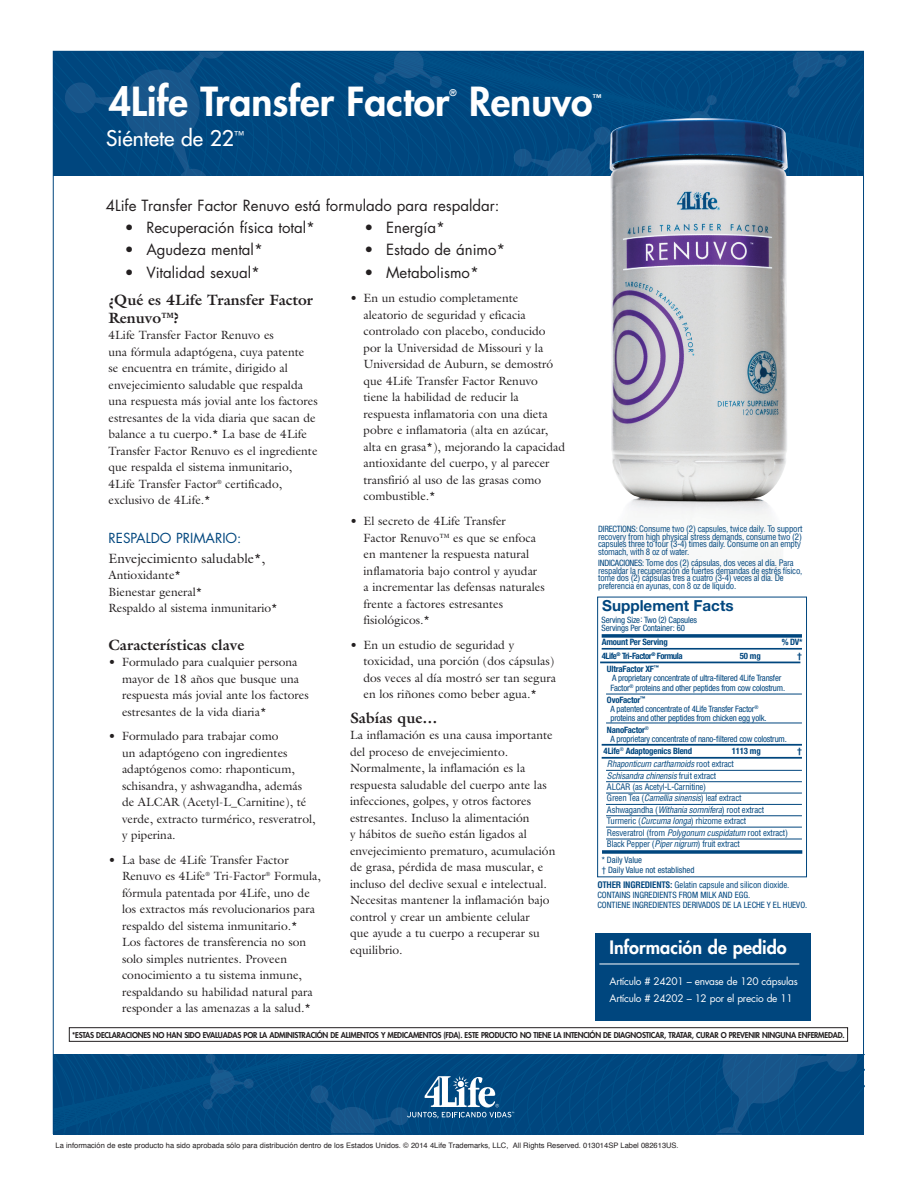
<style>
.page{position:relative;width:918px;height:1188px;background:#fff}
.page>*{position:absolute;margin:0;border:0;box-sizing:border-box;transform-origin:0 0}
.t1{font:800 39px "Futura Std";color:#fff}
.t2{font:500 21px "Futura Std";color:#fff}
.t3{font:800 18px "Futura Std";color:#fff}
.t4{font:700 15.15px "Helvetica Neue LT Std";color:#00467e}
.t5{font:15px "Futura Std";color:#231f20}
.t6{font:700 15px/18px "Galliard Std";color:#231f20}
.t7{font:13.5px/19.5px "Galliard Std";color:#231f20}
.t8{font:12px/16.5px "Galliard Std";color:#231f20}
.t9{font:10.2px "Futura Std";letter-spacing:-.025em;color:#fff}
.t10{font:800 9px "Futura Std";color:#fff}
.t11{font:condensed 8.7px/11.4px "Helvetica LT Std";letter-spacing:-.025em;color:#00467e}
.t12{font:condensed 8.7px/8.7px "Helvetica Neue LT Std";letter-spacing:-.02em;color:#00467e}
.t13{font:condensed 8.7px/9.6px "Helvetica Neue LT Std";color:#00467e}
.t14{font:700 condensed 8.7px "Helvetica Neue LT Std";letter-spacing:-.02em;color:#00467e}
.t15{font:700 condensed 8.7px "Helvetica Neue LT Std";letter-spacing:-.05em;color:#00467e}
.t16{font:800 7.8px "Futura Std";letter-spacing:-.025em;color:#231f20}
.t17{font:7.5px "Helvetica";color:#231f20}
.s1{font-family:"Futura Std";color:#00467e}
.s2{font-family:"Helvetica Neue LT Std"}
.s3{font-weight:700}
.s4{font-style:italic}
.s5{font-family:"Helvetica LT Std";font-weight:700}
.s6{font-family:"Helvetica LT Std"}
</style>
<div class="page">
<svg style="left:55px;top:53px;width:807px;height:123px;background:#024a81"></svg>
<div style="left:595px;top:933px;width:216px;height:88px;background:#00467e"></div>
<hr style="left:599px;top:964px;width:200px;height:1px;background:#fff">
<img style="left:610px;top:118px;width:178px;height:461px">
<div style="left:597px;top:597px;width:210px;height:280px;border:1px solid #00467e"></div>
<svg style="left:602px;top:634px;width:200px;height:4px"></svg>
<hr style="left:602px;top:648px;width:200px;height:2px;background:#00467e">
<hr style="left:606px;top:694px;width:196px;height:1px;background:#00467e">
<hr style="left:606px;top:723px;width:196px;height:1px;background:#00467e">
<hr style="left:606px;top:770px;width:196px;height:1px;background:#00467e">
<hr style="left:606px;top:781px;width:196px;height:1px;background:#00467e">
<hr style="left:606px;top:793px;width:196px;height:1px;background:#00467e">
<hr style="left:606px;top:804px;width:196px;height:1px;background:#00467e">
<hr style="left:606px;top:816px;width:196px;height:1px;background:#00467e">
<hr style="left:606px;top:827px;width:196px;height:1px;background:#00467e">
<hr style="left:606px;top:839px;width:196px;height:1px;background:#00467e">
<hr style="left:600px;top:662px;width:200px;height:1px;background:#00467e">
<hr style="left:602px;top:744px;width:200px;height:2px;background:#00467e">
<hr style="left:602px;top:757px;width:200px;height:2px;background:#00467e">
<svg style="left:602px;top:850px;width:200px;height:4px"></svg>
<svg style="left:53px;top:1054px;width:811px;height:81px;background:#064c83"></svg>
<div style="left:69px;top:1028px;width:779px;height:14px;border:1px solid #231f20"></div>
<p class="t1" style="left:109px;top:77px;width:342px">4Life Transfer Factor</p>
<p class="t10" style="left:449px;top:87px;width:9px">®</p>
<p class="t1" style="left:469px;top:77px;width:125px">Renuvo</p>
<p class="t10" style="left:593px;top:92px;width:10px">™</p>
<p class="t2" style="left:106px;top:125px;width:139px">Siéntete de 22<sup>™</sup></p>
<p class="t5" style="left:106px;top:196px;width:395px">4Life Transfer Factor Renuvo está formulado para respaldar:</p>
<p class="t5" style="left:125px;top:218px;width:192px">• Recuperación física total*</p>
<p class="t5" style="left:125px;top:240px;width:140px">• Agudeza mental*</p>
<p class="t5" style="left:125px;top:263px;width:137px">• Vitalidad sexual*</p>
<p class="t5" style="left:365px;top:218px;width:82px">• Energía*</p>
<p class="t5" style="left:365px;top:240px;width:142px">• Estado de ánimo*</p>
<p class="t5" style="left:365px;top:263px;width:116px">• Metabolismo*</p>
<p class="t6" style="left:109px;top:290px;width:206px">¿Qué es 4Life Transfer Factor<br>Renuvo™?</p>
<p class="t8" style="left:109px;top:327px;width:211px">4Life Transfer Factor Renuvo es<br>una fórmula adaptógena, cuya patente<br>se encuentra en trámite, dirigido al envejecimiento saludable que respalda una respuesta más jovial ante los factores estresantes de la vida diaria que sacan de balance a tu cuerpo.* La base de 4Life Transfer Factor Renuvo es el ingrediente que respalda el sistema inmunitario, 4Life Transfer Factor<sup>®</sup> certificado, exclusivo de 4Life.*</p>
<p class="t7" style="left:109px;top:529px;width:158px"><span class="s1">RESPALDO PRIMARIO:<br></span>Envejecimiento saludable*,</p>
<p class="t8" style="left:109px;top:567px;width:171px">Antioxidante*<br>Bienestar general*<br>Respaldo al sistema inmunitario*</p>
<p class="t6" style="left:109px;top:635px;width:137px">Características clave</p>
<p class="t8" style="left:122px;top:654px;width:188px;text-indent:-14px">• Formulado para cualquier persona mayor de 18 años que busque una respuesta más jovial ante los factores estresantes de la vida diaria*</p>
<p class="t8" style="left:122px;top:728px;width:195px;text-indent:-14px">• Formulado para trabajar como<br>un adaptógeno con ingredientes adaptógenos como: rhaponticum, schisandra, y ashwagandha, además de ALCAR (Acetyl-L_Carnitine), té verde, extracto turmérico, resveratrol, y piperina.</p>
<p class="t8" style="left:122px;top:851px;width:200px;text-indent:-14px">• La base de 4Life Transfer Factor Renuvo es 4Life<sup>®</sup> Tri-Factor<sup>®</sup> Formula, fórmula patentada por 4Life, uno de los extractos más revolucionarios para respaldo del sistema inmunitario.*<br>Los factores de transferencia no son solo simples nutrientes. Proveen conocimiento a tu sistema inmune, respaldando su habilidad natural para responder a las amenazas a la salud.*</p>
<p class="t8" style="left:364px;top:290px;width:203px;text-indent:-14px">• En un estudio completamente aleatorio de seguridad y eficacia controlado con placebo, conducido por la Universidad de Missouri y la Universidad de Auburn, se demostró que 4Life Transfer Factor Renuvo tiene la habilidad de reducir la respuesta inflamatoria con una dieta pobre e inflamatoria (alta en azúcar, alta en grasa*), mejorando la capacidad antioxidante del cuerpo, y al parecer transfirió al uso de las grasas como combustible.*</p>
<p class="t8" style="left:364px;top:513px;width:183px;text-indent:-14px">• El secreto de 4Life Transfer<br>Factor Renuvo™ es que se enfoca en mantener la respuesta natural inflamatoria bajo control y ayudar a incrementar las defensas naturales frente a factores estresantes fisiológicos.*</p>
<p class="t8" style="left:364px;top:636px;width:194px;text-indent:-14px">• En un estudio de seguridad y toxicidad, una porción (dos cápsulas) dos veces al día mostró ser tan segura en los riñones como beber agua.*</p>
<p class="t6" style="left:350px;top:708px;width:89px">Sabías que…</p>
<p class="t8" style="left:350px;top:727px;width:207px">La inflamación es una causa importante del proceso de envejecimiento.<br>Normalmente, la inflamación es la respuesta saludable del cuerpo ante las infecciones, golpes, y otros factores estresantes. Incluso la alimentación<br>y hábitos de sueño están ligados al envejecimiento prematuro, acumulación de grasa, pérdida de masa muscular, e incluso del declive sexual e intelectual.<br>Necesitas mantener la inflamación bajo control y crear un ambiente celular<br>que ayude a tu cuerpo a recuperar su equilibrio.</p>
<p class="t11" style="left:598px;top:524px;width:206px;line-height:7.9px"><span class="s2">DIRECTIONS:</span> Consume two (2) capsules, twice daily. To support recovery from high physical stress demands, consume two (2) capsules three to four (3-4) times daily. Consume on an empty stomach, with 8 oz of water.</p>
<p class="t11" style="left:598px;top:558px;width:206px;line-height:7.9px"><span class="s2">INDICACIONES:</span> Tome dos (2) cápsulas, dos veces al día. Para respaldar la recuperación de fuertes demandas de estrés físico, tome dos (2) cápsulas tres a cuatro (3-4) veces al día. De preferencia en ayunas, con 8 oz de líquido.</p>
<p class="t4" style="left:602px;top:596px;width:133px">Supplement Facts</p>
<p class="t12" style="left:602px;top:615px;width:97px">Serving Size: Two (2) Capsules<br>Servings Per Container: 60</p>
<p class="t14" style="left:602px;top:637px;width:68px">Amount Per Serving</p>
<p class="t14" style="left:782px;top:637px;width:22px">% DV*</p>
<p class="t15" style="left:602px;top:651px;width:83px">4Life<sup>®</sup> Tri-Factor<sup>®</sup> Formula</p>
<p class="t14" style="left:740px;top:651px;width:22px">50 mg</p>
<p class="t14" style="left:798px;top:651px;width:6px">†</p>
<p class="t12" style="left:610px;top:664px;width:176px;line-height:9.6px;text-indent:-4px"><span class="s3">UltraFactor XF</span><sup>™<br></sup>A proprietary concentrate of ultra-filtered 4Life Transfer<br>Factor<sup>®</sup> proteins and other peptides from cow colostrum.</p>
<p class="t12" style="left:610px;top:696px;width:158px;text-indent:-4px"><span class="s3">OvoFactor</span><sup>™<br></sup>A patented concentrate of 4Life Transfer Factor<sup>® </sup>proteins and other peptides from chicken egg yolk.</p>
<p class="t12" style="left:610px;top:725px;width:178px;text-indent:-4px"><span class="s3">NanoFactor</span><sup>®<br></sup>A proprietary concentrate of nano-filtered cow colostrum.</p>
<p class="t14" style="left:604px;top:746px;width:90px">4Life<sup>®</sup> Adaptogenics Blend</p>
<p class="t14" style="left:732px;top:746px;width:30px">1113 mg</p>
<p class="t14" style="left:798px;top:746px;width:6px">†</p>
<p class="t11" style="left:607px;top:758px;width:183px"><span class="s4">Rhaponticum carthamoids</span> root extract<br><span class="s4">Schisandra chinensis</span> fruit extract<br>ALCAR (as Acetyl-L-Carnitine)<br>Green Tea (<span class="s4">Camellia sinensis</span>) leaf extract Ashwagandha (<span class="s4">Withania somnifera</span>) root extract Turmeric (<span class="s4">Curcuma longa</span>) rhizome extract<br>Resveratrol (from <span class="s4">Polygonum cuspidatum</span> root extract)<br>Black Pepper (<span class="s4">Piper nigrum</span>) fruit extract</p>
<p class="t13" style="left:602px;top:854px;width:94px;line-height:10.5px">* Daily Value<br>† Daily Value not established</p>
<p class="t13" style="left:597px;top:880px;width:211px"><span class="s5">OTHER INGREDIENTS:</span> <span class="s6">Gelatin capsule and silicon dioxide.<br></span>CONTAINS INGREDIENTS FROM MILK AND EGG.<br>CONTIENE INGREDIENTES DERIVADOS DE LA LECHE Y EL HUEVO.</p>
<p class="t3" style="left:610px;top:936px;width:179px">Información de pedido</p>
<p class="t9" style="left:610px;top:975px;width:190px">Artículo # 24201 – envase de 120 cápsulas</p>
<p class="t9" style="left:610px;top:992px;width:185px">Artículo # 24202 – 12 por el precio de 11</p>
<p class="t16" style="left:72px;top:1030px;width:774px">*ESTAS DECLARACIONES NO HAN SIDO EVALUADAS POR LA ADMINISTRACIÓN DE ALIMENTOS Y MEDICAMENTOS (FDA). ESTE PRODUCTO NO TIENE LA INTENCIÓN DE DIAGNOSTICAR, TRATAR, CURAR O PREVENIR NINGUNA ENFERMEDAD.</p>
<p class="t17" style="left:56px;top:1139px;width:625px">La información de este producto ha sido aprobada sólo para distribución dentro de los Estados Unidos. © 2014 4Life Trademarks, LLC, All Rights Reserved. 013014SP Label 082613US.</p>
</div>
